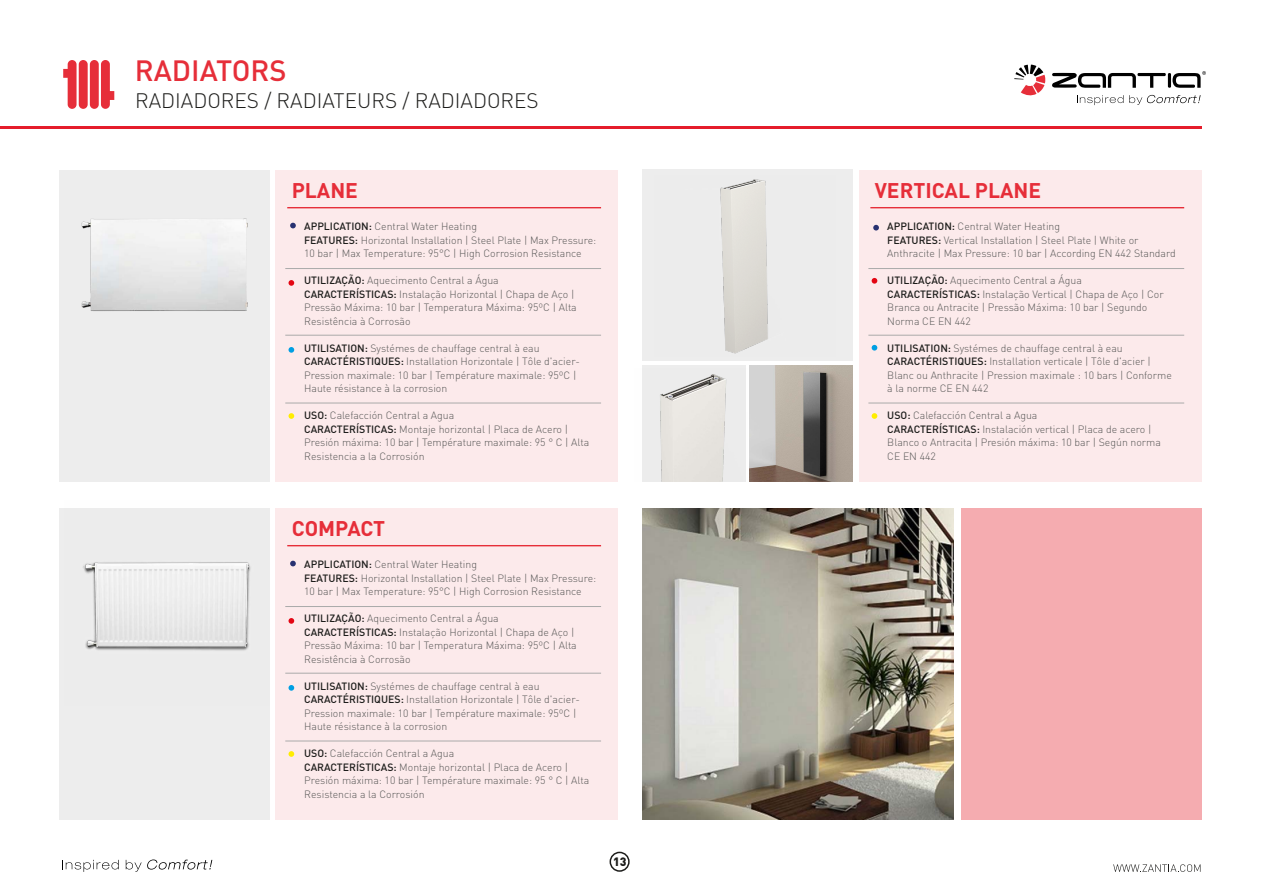
<style>
.page{position:relative;width:1263px;height:893px;background:#fff}
.page>*{position:absolute;margin:0;border:0;box-sizing:border-box;transform-origin:0 0}
.t1{font:500 28.95px "DIN";color:#e62e39}
.t2{font:700 21px "DIN";color:#e62e39}
.t3{font:300 20.7px "DIN";color:#1d1d1b}
.t4{font:900 12px "DIN";color:#1d1d1b}
.t5{font:300 10.5px/13.5px "DIN";color:#575756}
.s1{font-weight:500;color:#1d1d1b}
</style>
<div class="page">
<svg style="left:62px;top:860px;width:57px;height:12px"></svg>
<svg style="left:126px;top:859px;width:86px;height:13px"></svg>
<svg style="left:1113px;top:864px;width:87px;height:8px"></svg>
<div style="left:609px;top:852px;width:21px;height:20px;border:2px solid #1d1d1b;border-radius:50%"></div>
<hr style="left:0;top:126px;width:1201px;height:3px;background:#e51c2b">
<svg style="left:1172px;top:71px;width:34px;height:17px"></svg>
<hr style="left:1168px;top:73px;width:3px;height:15px;background:#000;border-radius:2px">
<hr style="left:1137px;top:73px;width:29px;height:3px;background:#000;border-radius:2px">
<svg style="left:1014px;top:65px;width:31px;height:31px"></svg>
<svg style="left:1052px;top:73px;width:84px;height:15px"></svg>
<svg style="left:1077px;top:95px;width:46px;height:10px"></svg>
<svg style="left:1129px;top:95px;width:71px;height:10px"></svg>
<div style="left:79px;top:60px;width:9px;height:49px;background:#e62e39;border-radius:4px"></div>
<div style="left:90px;top:60px;width:9px;height:49px;background:#e62e39;border-radius:4px"></div>
<div style="left:68px;top:60px;width:9px;height:49px;background:#e62e39;border-radius:4px"></div>
<div style="left:101px;top:60px;width:9px;height:49px;background:#e62e39;border-radius:4px"></div>
<div style="left:276px;top:170px;width:342px;height:312px;background:#fceaeb"></div>
<hr style="left:287px;top:207px;width:314px;height:1px;background:#e62e39">
<svg style="left:290px;top:223px;width:6px;height:5px"></svg>
<svg style="left:288px;top:280px;width:6px;height:6px"></svg>
<svg style="left:288px;top:347px;width:6px;height:6px"></svg>
<svg style="left:288px;top:413px;width:6px;height:6px"></svg>
<hr style="left:285px;top:268px;width:316px;height:1px;background:#aaa">
<hr style="left:285px;top:335px;width:316px;height:1px;background:#aaa">
<hr style="left:285px;top:403px;width:316px;height:1px;background:#aaa">
<div style="left:59px;top:170px;width:211px;height:312px;background:#ededed"></div>
<div style="left:961px;top:508px;width:240px;height:312px;background:#f5acb0"></div>
<img style="left:642px;top:508px;width:312px;height:312px">
<img style="left:81px;top:218px;width:167px;height:93px">
<div style="left:276px;top:508px;width:342px;height:312px;background:#fceaeb"></div>
<hr style="left:287px;top:545px;width:314px;height:1px;background:#e62e39">
<svg style="left:290px;top:561px;width:6px;height:5px"></svg>
<svg style="left:288px;top:618px;width:6px;height:6px"></svg>
<svg style="left:288px;top:685px;width:6px;height:6px"></svg>
<svg style="left:288px;top:751px;width:6px;height:6px"></svg>
<hr style="left:285px;top:606px;width:316px;height:1px;background:#aaa">
<hr style="left:285px;top:673px;width:316px;height:1px;background:#aaa">
<hr style="left:285px;top:741px;width:316px;height:1px;background:#aaa">
<div style="left:59px;top:508px;width:211px;height:312px;background:#ededed"></div>
<img style="left:83px;top:562px;width:168px;height:89px">
<div style="left:859px;top:170px;width:342px;height:312px;background:#fceaeb"></div>
<hr style="left:870px;top:207px;width:314px;height:1px;background:#e62e39">
<svg style="left:873px;top:225px;width:6px;height:6px"></svg>
<svg style="left:872px;top:278px;width:5px;height:6px"></svg>
<svg style="left:872px;top:345px;width:5px;height:6px"></svg>
<svg style="left:872px;top:413px;width:5px;height:6px"></svg>
<hr style="left:868px;top:268px;width:316px;height:1px;background:#aaa">
<hr style="left:868px;top:335px;width:316px;height:1px;background:#aaa">
<hr style="left:868px;top:403px;width:316px;height:1px;background:#aaa">
<div style="left:642px;top:170px;width:211px;height:191px;background:#ededed"></div>
<img style="left:750px;top:366px;width:103px;height:116px">
<img style="left:642px;top:368px;width:104px;height:114px">
<img style="left:720px;top:179px;width:48px;height:175px">
<h1 class="t1" style="left:135px;top:52px;width:153px">RADIATORS</h1>
<h3 class="t3" style="left:135px;top:87px;width:405px">RADIADORES / RADIATEURS / RADIADORES</h3>
<h2 class="t2" style="left:292px;top:176px;width:68px">PLANE</h2>
<p class="t5" style="left:304px;top:219px;width:294px"><span class="s1">APPLICATION:</span> Central Water Heating<br><span class="s1">FEATURES:</span> Horizontal Installation | Steel Plate | Max Pressure:<br>10 bar | Max Temperature: 95°C | High Corrosion Resistance</p>
<p class="t5" style="left:304px;top:273px;width:274px"><span class="s1">UTILIZAÇÃO:</span> Aquecimento Central a Água <span class="s1">CARACTERÍSTICAS:</span> Instalação Horizontal | Chapa de Aço | Pressão Máxima: 10 bar | Temperatura Máxima: 95ºC | Alta Resistência à Corrosão</p>
<p class="t5" style="left:304px;top:341px;width:277px"><span class="s1">UTILISATION:</span> Systémes de chauffage central à eau <span class="s1">CARACTÉRISTIQUES:</span> Installation Horizontale | Tôle d'acier-Pression maximale: 10 bar | Température maximale: 95ºC | Haute résistance à la corrosion</p>
<p class="t5" style="left:304px;top:408px;width:287px"><span class="s1">USO:</span> Calefacción Central a Agua<br><span class="s1">CARACTERÍSTICAS:</span> Montaje horizontal | Placa de Acero | Presión máxima: 10 bar | Température maximale: 95 ° C | Alta Resistencia a la Corrosión</p>
<h2 class="t2" style="left:292px;top:514px;width:95px">COMPACT</h2>
<p class="t5" style="left:304px;top:557px;width:294px"><span class="s1">APPLICATION:</span> Central Water Heating<br><span class="s1">FEATURES:</span> Horizontal Installation | Steel Plate | Max Pressure:<br>10 bar | Max Temperature: 95°C | High Corrosion Resistance</p>
<p class="t5" style="left:304px;top:611px;width:274px"><span class="s1">UTILIZAÇÃO:</span> Aquecimento Central a Água <span class="s1">CARACTERÍSTICAS:</span> Instalação Horizontal | Chapa de Aço | Pressão Máxima: 10 bar | Temperatura Máxima: 95ºC | Alta Resistência à Corrosão</p>
<p class="t5" style="left:304px;top:679px;width:277px"><span class="s1">UTILISATION:</span> Systémes de chauffage central à eau <span class="s1">CARACTÉRISTIQUES:</span> Installation Horizontale | Tôle d'acier-Pression maximale: 10 bar | Température maximale: 95ºC | Haute résistance à la corrosion</p>
<p class="t5" style="left:304px;top:746px;width:287px"><span class="s1">USO:</span> Calefacción Central a Agua<br><span class="s1">CARACTERÍSTICAS:</span> Montaje horizontal | Placa de Acero | Presión máxima: 10 bar | Température maximale: 95 ° C | Alta Resistencia a la Corrosión</p>
<p class="t4" style="left:613px;top:854px;width:15px">13</p>
<h2 class="t2" style="left:875px;top:176px;width:168px">VERTICAL PLANE</h2>
<p class="t5" style="left:887px;top:219px;width:290px"><span class="s1">APPLICATION:</span> Central Water Heating<br><span class="s1">FEATURES:</span> Vertical Installation | Steel Plate | White or<br>Anthracite | Max Pressure: 10 bar | According EN 442 Standard</p>
<p class="t5" style="left:887px;top:273px;width:278px"><span class="s1">UTILIZAÇÃO:</span> Aquecimento Central a Água <span class="s1">CARACTERÍSTICAS:</span> Instalação Vertical | Chapa de Aço | Cor Branca ou Antracite | Pressão Máxima: 10 bar | Segundo Norma CE EN 442</p>
<p class="t5" style="left:887px;top:341px;width:286px"><span class="s1">UTILISATION:</span> Systémes de chauffage central à eau <span class="s1">CARACTÉRISTIQUES:</span> Installation verticale | Tôle d'acier | Blanc ou Anthracite | Pression maximale : 10 bars | Conforme à la norme CE EN 442</p>
<p class="t5" style="left:887px;top:408px;width:275px"><span class="s1">USO:</span> Calefacción Central a Agua<br><span class="s1">CARACTERÍSTICAS:</span> Instalación vertical | Placa de acero | Blanco o Antracita | Presión máxima: 10 bar | Según norma CE EN 442</p>
</div>
